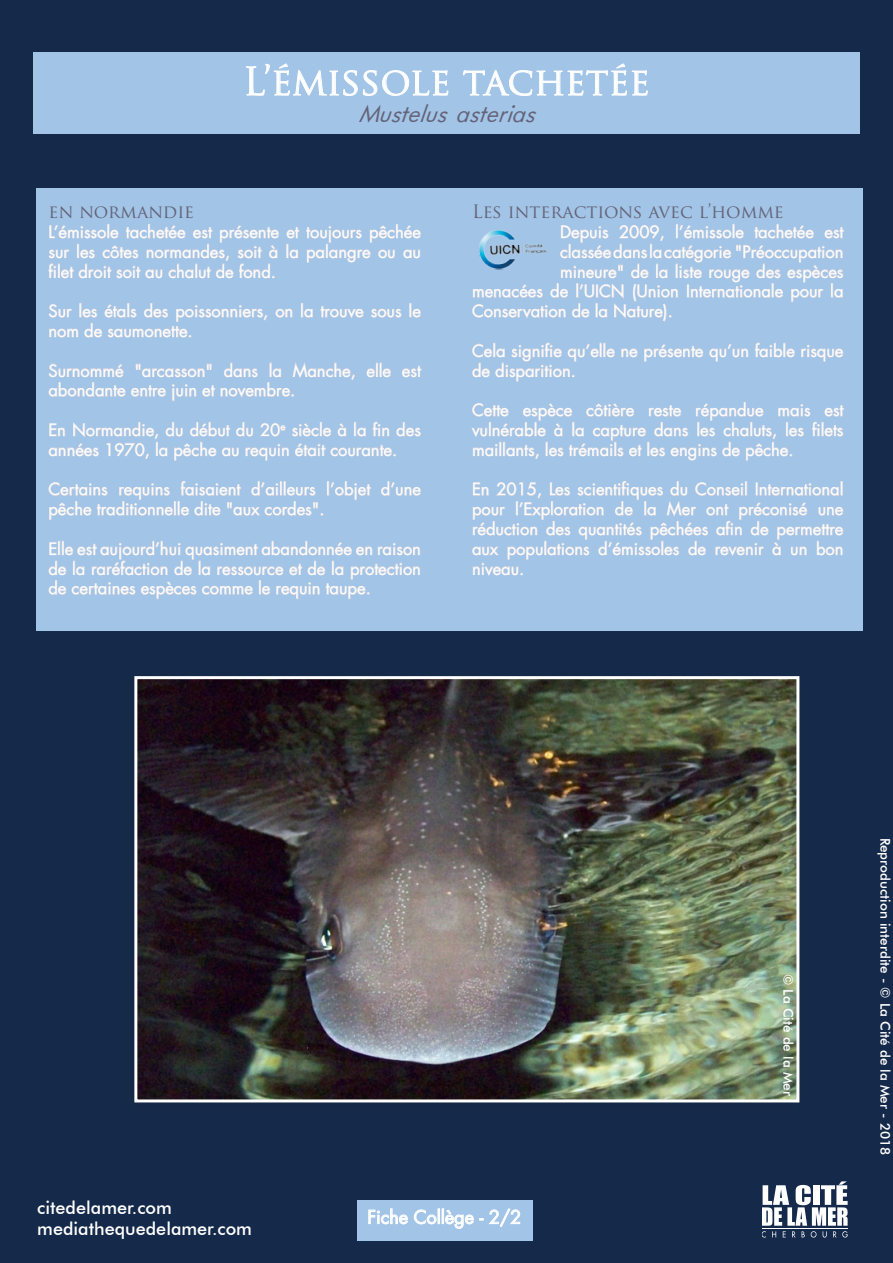
<style>
.page{position:relative;width:893px;height:1263px;background:#152a4a}
.page>*{position:absolute;margin:0;border:0;box-sizing:border-box;transform-origin:0 0}
.t1{font:37.5px "Trajan Pro";color:#fff}
.t2{font:italic 27px "Futura Book";color:#656377}
.t3{font:18px "Trajan Pro";color:#656377}
.t4{font:500 18px "Futura BT";color:#fff}
.t5{font:18px "Futura Std";color:#fff}
.t6{font:16.5px/19.8px "Futura Std";color:#fff}
.t7{font:500 13.5px "Futura BT";color:#fff}
</style>
<div class="page">
<div style="left:36px;top:188px;width:827px;height:443px;background:#a1c4e7"></div>
<div style="left:33px;top:52px;width:827px;height:81px;background:#a1c4e7"></div>
<svg style="left:246px;top:63px;width:203px;height:33px"></svg>
<svg style="left:463px;top:63px;width:185px;height:33px"></svg>
<svg style="left:286px;top:227px;width:14px;height:32px"></svg>
<svg style="left:306px;top:224px;width:115px;height:39px"></svg>
<svg style="left:48px;top:224px;width:231px;height:54px"></svg>
<svg style="left:275px;top:308px;width:18px;height:10px"></svg>
<svg style="left:301px;top:303px;width:12px;height:15px"></svg>
<svg style="left:320px;top:306px;width:44px;height:13px"></svg>
<svg style="left:371px;top:308px;width:31px;height:10px"></svg>
<div style="left:409px;top:303px;width:3px;height:14px;border:1px solid #d6d5de"></div>
<svg style="left:412px;top:308px;width:9px;height:10px"></svg>
<svg style="left:48px;top:303px;width:220px;height:35px"></svg>
<svg style="left:366px;top:363px;width:25px;height:14px"></svg>
<svg style="left:402px;top:365px;width:20px;height:12px"></svg>
<svg style="left:48px;top:362px;width:307px;height:39px"></svg>
<svg style="left:48px;top:421px;width:373px;height:40px"></svg>
<svg style="left:381px;top:481px;width:40px;height:15px"></svg>
<svg style="left:48px;top:481px;width:323px;height:39px"></svg>
<svg style="left:48px;top:540px;width:372px;height:59px"></svg>
<svg style="left:472px;top:224px;width:372px;height:98px"></svg>
<svg style="left:621px;top:348px;width:17px;height:10px"></svg>
<svg style="left:644px;top:343px;width:105px;height:19px"></svg>
<svg style="left:755px;top:342px;width:40px;height:16px"></svg>
<svg style="left:801px;top:345px;width:43px;height:17px"></svg>
<svg style="left:472px;top:342px;width:143px;height:40px"></svg>
<svg style="left:471px;top:402px;width:373px;height:59px"></svg>
<svg style="left:472px;top:481px;width:372px;height:95px"></svg>
<svg style="left:763px;top:1181px;width:85px;height:56px"></svg>
<img style="left:479px;top:229px;width:70px;height:41px">
<div style="left:123px;top:671px;width:682px;height:443px;background:#231f20;opacity:.1"></div>
<img style="left:138px;top:680px;width:657px;height:418px">
<div style="left:134px;top:676px;width:665px;height:426px;border:3px solid #fff"></div>
<div style="left:357px;top:1200px;width:176px;height:41px;background:#a1c4e7"></div>
<svg style="left:368px;top:1208px;width:40px;height:16px"></svg>
<svg style="left:414px;top:1208px;width:106px;height:21px"></svg>
<p class="t1" style="left:243px;top:58px;width:408px">L’émissole tachetée</p>
<p class="t2" style="left:358px;top:101px;width:185px">Mustelus asterias</p>
<p class="t3" style="left:48px;top:200px;width:147px">en normandie</p>
<p class="t6" style="left:48px;top:222px;width:374px;text-align:justify">L’émissole tachetée est présente et toujours pêchée sur les côtes normandes, soit à la palangre ou au filet droit soit au chalut de fond.</p>
<p class="t6" style="left:48px;top:301px;width:374px">Sur les étals des poissonniers, on la trouve sous le nom de saumonette.</p>
<p class="t6" style="left:48px;top:361px;width:374px">Surnommé "arcasson" dans la Manche, elle est abondante entre juin et novembre.</p>
<p class="t6" style="left:48px;top:420px;width:374px">En Normandie, du début du 20<sup>e</sup> siècle à la fin des années 1970, la pêche au requin était courante.</p>
<p class="t6" style="left:48px;top:480px;width:374px">Certains requins faisaient d’ailleurs l’objet d’une pêche traditionnelle dite "aux cordes".</p>
<p class="t6" style="left:48px;top:539px;width:374px;text-align:justify">Elle est aujourd’hui quasiment abandonnée en raison de la raréfaction de la ressource et de la protection de certaines espèces comme le requin taupe.</p>
<p class="t3" style="left:472px;top:200px;width:313px">Les interactions avec l’homme</p>
<p class="t6" style="left:560px;top:222px;width:285px">Depuis 2009, l’émissole tachetée est</p>
<p class="t6" style="left:560px;top:242px;width:285px">classée dans la catégorie "Préoccupation</p>
<p class="t6" style="left:560px;top:262px;width:285px">mineure" de la liste rouge des espèces</p>
<p class="t6" style="left:472px;top:282px;width:373px">menacées de l’UICN (Union Internationale pour la</p>
<p class="t6" style="left:472px;top:301px;width:202px">Conservation de la Nature).</p>
<p class="t6" style="left:472px;top:341px;width:373px">Cela signifie qu’elle ne présente qu’un faible risque de disparition.</p>
<p class="t6" style="left:472px;top:400px;width:373px;text-align:justify">Cette espèce côtière reste répandue mais est vulnérable à la capture dans les chaluts, les filets maillants, les trémails et les engins de pêche.</p>
<p class="t6" style="left:472px;top:480px;width:373px;text-align:justify">En 2015, Les scientifiques du Conseil International pour l’Exploration de la Mer ont préconisé une réduction des quantités pêchées afin de permettre aux populations d’émissoles de revenir à un bon niveau.</p>
<p class="t4" style="left:37px;top:1196px;width:136px">citedelamer.com</p>
<p class="t4" style="left:37px;top:1218px;width:216px">mediathequedelamer.com</p>
<p class="t5" style="left:367px;top:1205px;width:155px">Fiche Collège - 2/2</p>
<p class="t7" style="left:796px;top:974px;width:123px;rotate:90deg">© La Cité de la Mer</p>
<p class="t7" style="left:894px;top:837px;width:319px;rotate:90deg">Reproduction interdite - © La Cité de la Mer - 2018</p>
</div>
